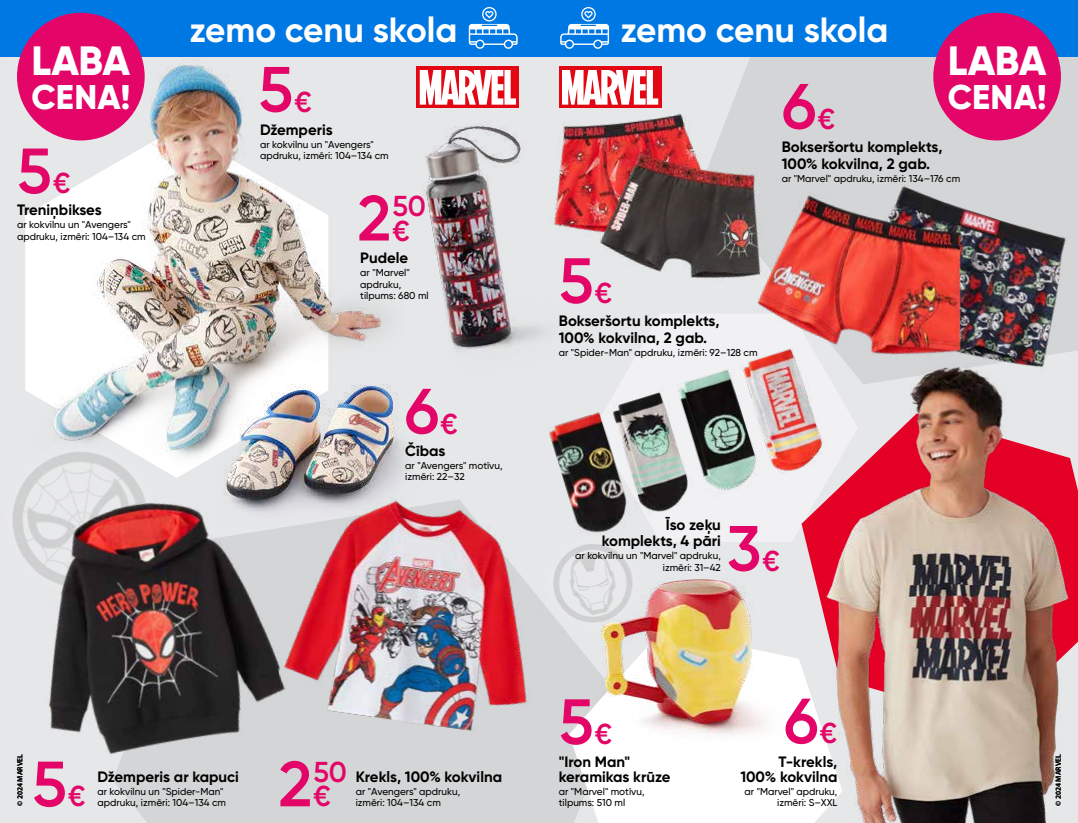
<style>
.page{position:relative;width:1078px;height:823px;background:#fff}
.page>*{position:absolute;margin:0;border:0;box-sizing:border-box;transform-origin:0 0}
.t1{font:600 63.8px "Gilroy";color:#e30567}
.t2{font:800 40.7px "Gilroy";letter-spacing:-.01em;color:#fff}
.t3{font:700 35px "Gilroy";color:#fff}
.t4{font:800 34.1px "Gilroy";letter-spacing:.01em;color:#fff}
.t5{font:600 28.8px/24.5px "Gilroy";color:#e30567}
.t6{font:700 15px/16.8px "Gilroy";color:#000}
.t7{font:500 10px/11.2px "Gilroy";color:#000}
.t8{font:600 7.5px "Myriad Pro";letter-spacing:.005em;color:#000}
.s1{font-size:28.8px}
.s2{font-size:63.8px}
</style>
<div class="page">
<div style="left:0;top:0;width:1077px;height:822px;background:#e6e7e8"></div>
<img style="left:17px;top:57px;width:371px;height:378px">
<svg style="left:629px;top:314px;width:172px;height:200px;fill:#f1f1f3"></svg>
<div style="left:128px;top:749px;width:441px;height:73px;background:#d4d5d6"></div>
<svg style="left:701px;top:57px;width:376px;height:280px;background:#d6d6d7"></svg>
<svg style="left:569px;top:814px;width:238px;height:8px;background:#fbfbfb"></svg>
<img style="left:807px;top:404px;width:270px;height:418px">
<img style="left:17px;top:427px;width:181px;height:8px">
<div style="left:0;top:0;width:1077px;height:57px;background:#0078e3"></div>
<svg style="left:468px;top:7px;width:49px;height:42px"></svg>
<svg style="left:560px;top:7px;width:49px;height:42px"></svg>
<div style="left:416px;top:67px;width:103px;height:41px;background:#e30613"></div>
<svg style="left:419px;top:70px;width:97px;height:29px"></svg>
<div style="left:558px;top:67px;width:103px;height:41px;background:#e30613"></div>
<svg style="left:562px;top:70px;width:96px;height:34px"></svg>
<img style="left:589px;top:104px;width:146px;height:33px">
<img style="left:589px;top:137px;width:194px;height:167px">
<img style="left:817px;top:160px;width:260px;height:244px">
<img style="left:731px;top:176px;width:271px;height:217px">
<img style="left:322px;top:500px;width:231px;height:249px">
<img style="left:13px;top:435px;width:309px;height:363px">
<img style="left:553px;top:514px;width:306px;height:300px">
<img style="left:533px;top:412px;width:111px;height:139px">
<img style="left:598px;top:369px;width:109px;height:161px">
<img style="left:661px;top:337px;width:113px;height:172px">
<img style="left:730px;top:321px;width:110px;height:167px">
<img style="left:564px;top:102px;width:25px;height:129px">
<img style="left:419px;top:99px;width:145px;height:253px">
<img style="left:216px;top:514px;width:205px;height:13px">
<img style="left:216px;top:377px;width:205px;height:137px">
<div style="left:933px;top:13px;width:127px;height:127px;background:#e30567;border-radius:50%"></div>
<div style="left:17px;top:13px;width:128px;height:127px;background:#e30567;border-radius:50%"></div>
<h2 class="t2" style="left:31px;top:35px;width:100px">LABA</h2>
<h3 class="t4" style="left:32px;top:75px;width:100px">CENA!</h3>
<h1 class="t1" style="left:17px;top:131px;width:55px">5<span class="s1">€</span></h1>
<h3 class="t6" style="left:17px;top:201px;width:86px">Treniņbikses</h3>
<p class="t7" style="left:17px;top:219px;width:130px">ar kokvilnu un "Avengers" apdruku, izmēri: 104–134 cm</p>
<h3 class="t3" style="left:189px;top:8px;width:269px">zemo cenu skola</h3>
<h3 class="t3" style="left:620px;top:8px;width:269px">zemo cenu skola</h3>
<h1 class="t1" style="left:258px;top:50px;width:55px">5<span class="s1">€</span></h1>
<h3 class="t6" style="left:260px;top:121px;width:74px">Džemperis</h3>
<p class="t7" style="left:260px;top:138px;width:130px">ar kokvilnu un "Avengers" apdruku, izmēri: 104–134 cm</p>
<h3 class="t5" style="left:392px;top:193px;width:35px;text-indent:-35px"><span class="s2">2</span>50 €</h3>
<h3 class="t6" style="left:360px;top:249px;width:50px">Pudele</h3>
<p class="t7" style="left:360px;top:267px;width:70px">ar "Marvel" apdruku, tilpums: 680 ml</p>
<h1 class="t1" style="left:404px;top:371px;width:55px">6<span class="s1">€</span></h1>
<h3 class="t6" style="left:405px;top:441px;width:42px">Čības</h3>
<p class="t7" style="left:405px;top:459px;width:99px">ar "Avengers" motīvu, izmēri: 22–32</p>
<h1 class="t1" style="left:781px;top:67px;width:55px">6<span class="s1">€</span></h1>
<h2 class="t2" style="left:947px;top:35px;width:100px">LABA</h2>
<h3 class="t4" style="left:947px;top:75px;width:100px">CENA!</h3>
<h3 class="t6" style="left:781px;top:138px;width:162px">Bokseršortu komplekts,<br>100% kokvilna, 2 gab.</h3>
<p class="t7" style="left:781px;top:173px;width:180px">ar "Marvel" apdruku, izmēri: 134–176 cm</p>
<h1 class="t1" style="left:558px;top:241px;width:55px">5<span class="s1">€</span></h1>
<h3 class="t6" style="left:558px;top:312px;width:162px">Bokseršortu komplekts,<br>100% kokvilna, 2 gab.</h3>
<p class="t7" style="left:558px;top:346px;width:200px">ar "Spider-Man" apdruku, izmēri: 92–128 cm</p>
<h3 class="t6" style="left:601px;top:515px;width:121px;text-align:right">Īso zeķu komplekts, 4 pāri</h3>
<p class="t7" style="left:575px;top:550px;width:147px;text-align:right">ar kokvilnu un "Marvel" apdruku, izmēri: 31–42</p>
<h1 class="t1" style="left:726px;top:508px;width:55px">3<span class="s1">€</span></h1>
<h1 class="t1" style="left:558px;top:681px;width:55px">5<span class="s1">€</span></h1>
<h1 class="t1" style="left:783px;top:681px;width:55px">6<span class="s1">€</span></h1>
<p class="t8" style="left:15px;top:805px;width:53px;rotate:-90deg">© 2024 MARVEL</p>
<p class="t8" style="left:1053px;top:805px;width:53px;rotate:-90deg">© 2024 MARVEL</p>
<h3 class="t6" style="left:740px;top:753px;width:99px;line-height:15px;text-align:right">T-krekls,<br>100% kokvilna</h3>
<p class="t7" style="left:744px;top:785px;width:94px;text-align:right">ar "Marvel" apdruku, izmēri: S–XXL</p>
<h3 class="t6" style="left:558px;top:753px;width:113px;line-height:15px">"Iron Man" keramikas krūze</h3>
<p class="t7" style="left:558px;top:785px;width:87px">ar "Marvel" motīvu, tilpums: 510 ml</p>
<h3 class="t5" style="left:313px;top:758px;width:35px;text-indent:-35px"><span class="s2">2</span>50 €</h3>
<h1 class="t1" style="left:32px;top:743px;width:55px">5<span class="s1">€</span></h1>
<h3 class="t6" style="left:355px;top:767px;width:148px">Krekls, 100% kokvilna</h3>
<p class="t7" style="left:355px;top:785px;width:106px">ar "Avengers" apdruku, izmēri: 104–134 cm</p>
<h3 class="t6" style="left:97px;top:767px;width:143px">Džemperis ar kapuci</h3>
<p class="t7" style="left:97px;top:785px;width:130px">ar kokvilnu un "Spider-Man" apdruku, izmēri: 104–134 cm</p>
</div>
